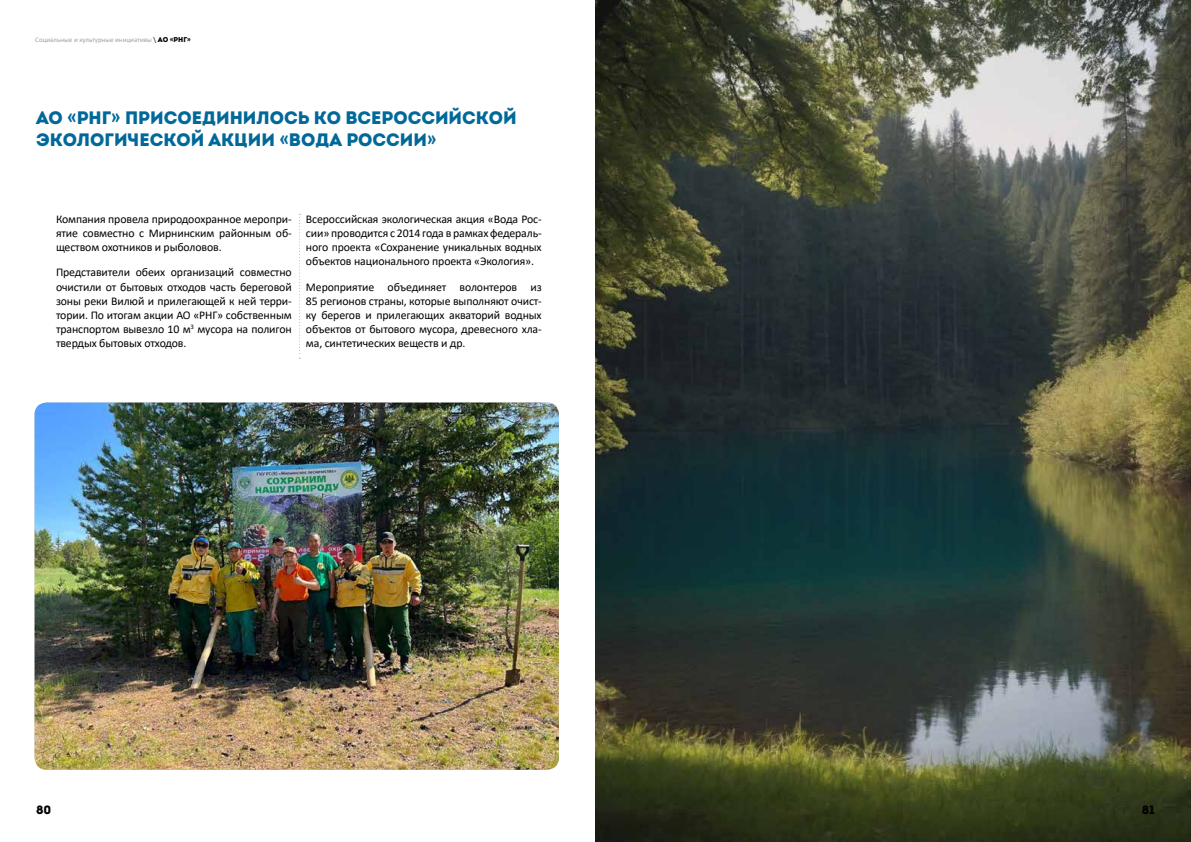
<style>
.page{position:relative;width:1191px;height:842px;background:#fff}
.page>*{position:absolute;margin:0;border:0;box-sizing:border-box;transform-origin:0 0}
.t1{font:900 18px/21.6px "Intro";color:#00699a}
.t2{font:900 12px "Intro";color:#000}
.t3{font:11.8px/14.2px "Calibri";letter-spacing:-.01em;color:#000;text-align:justify}
.t4{font:7px "Calibri";color:#a0a0a0}
.s1{color:#000}
.s2{font-family:"Intro";font-weight:900;color:#000}
</style>
<div class="page">
<img style="left:35px;top:403px;width:524px;height:367px">
<svg style="left:299px;top:214px;width:1px;height:145px"></svg>
<img style="left:596px;top:0;width:595px;height:842px">
<p class="t4" style="left:35px;top:35px;width:157px">Социальные и культурные инициативы <span class="s1">\</span> <span class="s2">АО «РНГ»</span></p>
<h1 class="t1" style="left:36px;top:107px;width:482px">АО «РНГ» ПРИСОЕДИНИЛОСЬ КО ВСЕРОССИЙСКОЙ<br>ЭКОЛОГИЧЕСКОЙ АКЦИИ «ВОДА РОССИИ»</h1>
<p class="t3" style="left:56px;top:211px;width:237px">Компания провела природоохранное меропри&shy;ятие совместно с Мирнинским районным об&shy;ществом охотников и рыболовов.</p>
<p class="t3" style="left:56px;top:265px;width:237px">Представители обеих организаций совместно очистили от бытовых отходов часть береговой зоны реки Вилюй и прилегающей к ней терри&shy;тории. По итогам акции АО «РНГ» собственным транспортом вывезло 10 м<sup>3</sup> мусора на полигон твердых бытовых отходов.</p>
<p class="t3" style="left:306px;top:211px;width:237px">Всероссийская экологическая акция «Вода Рос&shy;сии» проводится с 2014 года в рамках федераль&shy;ного проекта «Сохранение уникальных водных объектов национального проекта «Экология».</p>
<p class="t3" style="left:306px;top:279px;width:237px">Мероприятие объединяет волонтеров из 85 регионов страны, которые выполняют очист&shy;ку берегов и прилегающих акваторий водных объектов от бытового мусора, древесного хла&shy;ма, синтетических веществ и др.</p>
<p class="t2" style="left:36px;top:802px;width:17px">80</p>
<p class="t2" style="left:1141px;top:802px;width:15px">81</p>
</div>
